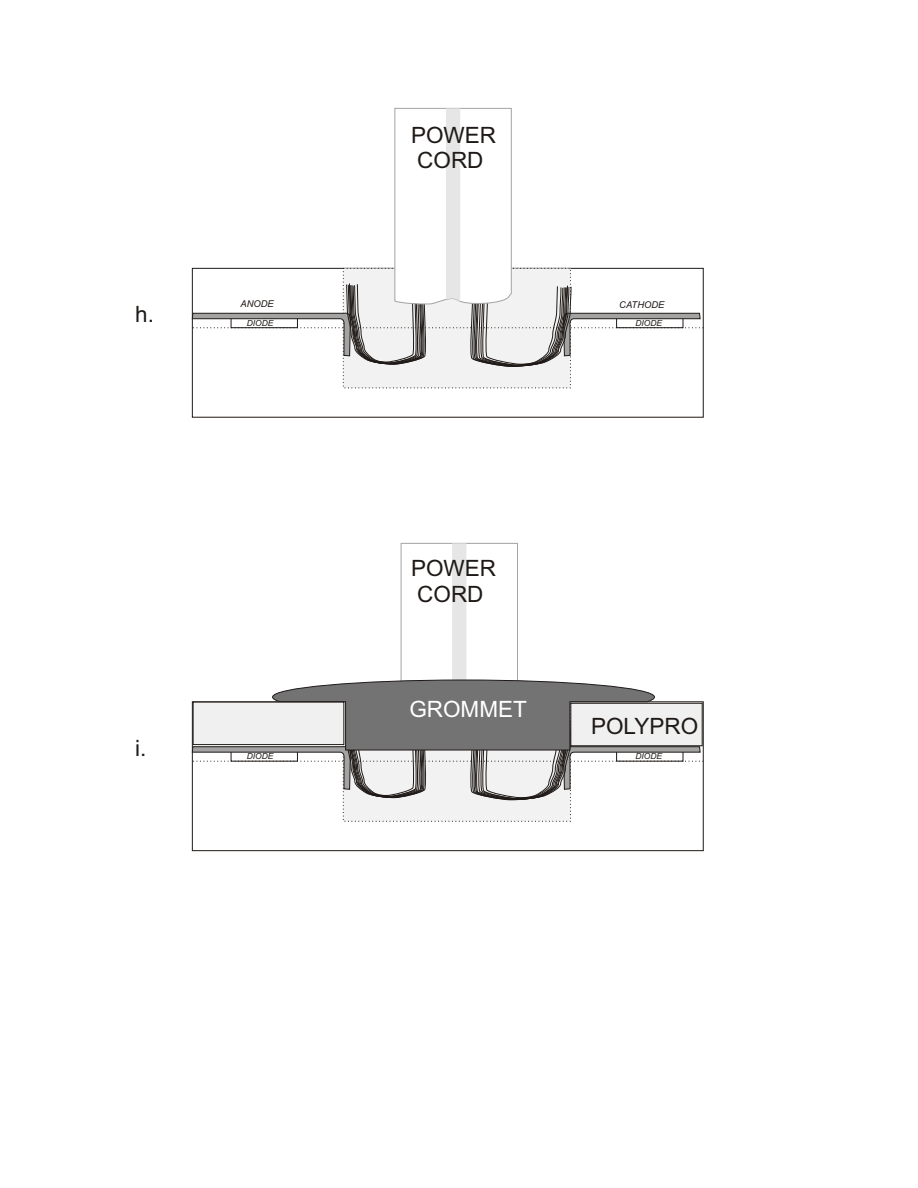
<style>
.page{position:relative;width:918px;height:1188px;background:#fff}
.page>*{position:absolute;margin:0;border:0;box-sizing:border-box;transform-origin:0 0}
.t1{font:22.5px/25.2px "Arial";color:#1f1a17}
.t2{font:22.5px "Arial";color:#fff}
.t3{font:italic 9.3px "Arial";color:#1f1a17}
.t4{font:italic 8.4px "Arial";color:#1f1a17}
</style>
<div class="page">
<div style="left:343px;top:701px;width:228px;height:121px;background:#f2f2f2"></div>
<svg style="left:192px;top:543px;width:511px;height:258px"></svg>
<div style="left:193px;top:702px;width:151px;height:43px;background:#f0f0f0;border:1px solid #1f1a17"></div>
<div style="left:570px;top:703px;width:133px;height:43px;background:#f0f0f0;border:1px solid #1f1a17"></div>
<div style="left:343px;top:268px;width:228px;height:120px;background:#f2f2f2"></div>
<svg style="left:192px;top:108px;width:511px;height:259px"></svg>
<p class="t1" style="left:135px;top:304px;width:20px">h.</p>
<p class="t1" style="left:411px;top:125px;width:86px">POWER<br>CORD</p>
<p class="t3" style="left:241px;top:300px;width:35px">ANODE</p>
<p class="t3" style="left:619px;top:301px;width:47px">CATHODE</p>
<p class="t4" style="left:247px;top:320px;width:28px">DIODE</p>
<p class="t4" style="left:635px;top:320px;width:28px">DIODE</p>
<p class="t1" style="left:135px;top:737px;width:13px">i.</p>
<p class="t1" style="left:411px;top:558px;width:86px">POWER<br>CORD</p>
<p class="t2" style="left:409px;top:701px;width:119px">GROMMET</p>
<p class="t1" style="left:591px;top:716px;width:109px">POLYPRO</p>
<p class="t4" style="left:247px;top:753px;width:28px">DIODE</p>
<p class="t4" style="left:635px;top:753px;width:28px">DIODE</p>
</div>
